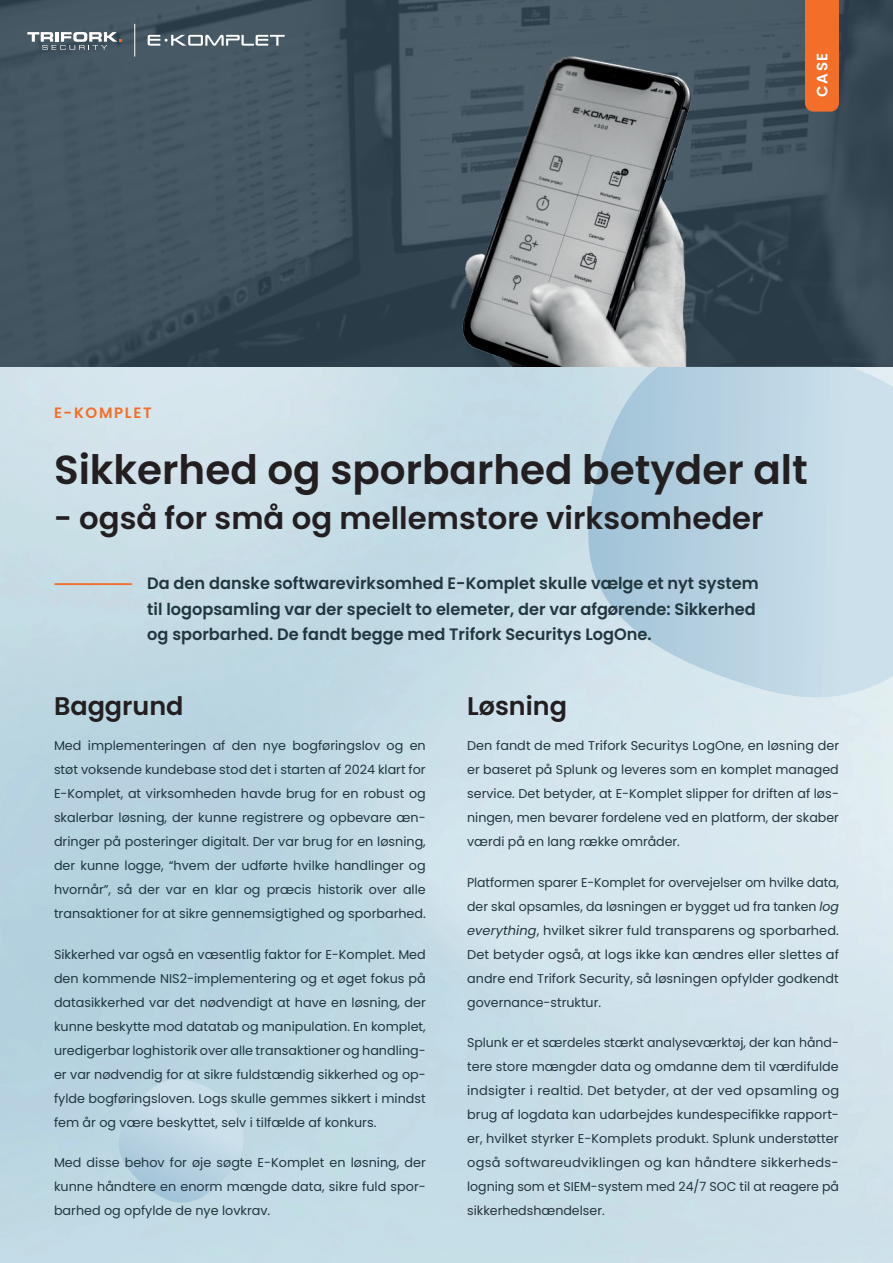
<style>
.page{position:relative;width:893px;height:1263px;background:#fff}
.page>*{position:absolute;margin:0;border:0;box-sizing:border-box;transform-origin:0 0}
.t1{font:600 40.5px "Poppins";color:#231f20}
.t2{font:600 30.75px "Poppins";color:#231f20}
.t3{font:600 25.5px "Poppins";color:#231f20}
.t4{font:600 16.5px/25.5px "Poppins";color:#22363f}
.t5{font:600 15px "Poppins";letter-spacing:.11em;color:#f36e28}
.t6{font:600 15px "Poppins";color:#fff}
.t7{font:12.75px/24px "Poppins";color:#1f363f;text-align:justify}
.t8{font:12.75px/24px "Poppins";color:#22363f;text-align:justify}
.s1{font-style:italic}
</style>
<div class="page">
<img style="left:0;top:366px;width:893px;height:897px">
<hr style="left:55px;top:583px;width:76px;height:2px;background:#f36e28">
<svg style="left:112px;top:1079px;width:133px;height:126px;background:#bdd6e3"></svg>
<svg style="left:585px;top:366px;width:308px;height:335px;background:#bdd6e4"></svg>
<svg style="left:0;top:0;width:893px;height:366px;background:#3d4f5a"></svg>
<img style="left:452px;top:42px;width:251px;height:324px">
<div style="left:805px;top:0;width:34px;height:112px;background:#f36e28"></div>
<svg style="left:27px;top:32px;width:95px;height:18px"></svg>
<svg style="left:148px;top:35px;width:137px;height:11px"></svg>
<hr style="left:134px;top:24px;width:1px;height:32px;background:#fff">
<p class="t6" style="left:813px;top:97px;width:45px;rotate:-90deg">CASE</p>
<p class="t5" style="left:54px;top:404px;width:99px">E-KOMPLET</p>
<p class="t1" style="left:54px;top:447px;width:755px">Sikkerhed og sporbarhed betyder alt</p>
<p class="t2" style="left:54px;top:501px;width:711px">- også for små og mellemstore virksomheder</p>
<p class="t4" style="left:147px;top:571px;width:613px">Da den danske softwarevirksomhed E-Komplet skulle vælge et nyt system til logopsamling var der specielt to elemeter, der var afgørende: Sikkerhed og sporbarhed. De fandt begge med Trifork Securitys LogOne.</p>
<p class="t3" style="left:54px;top:691px;width:131px">Baggrund</p>
<p class="t3" style="left:467px;top:691px;width:101px">Løsning</p>
<p class="t7" style="left:54px;top:734px;width:373px">Med implementeringen af den nye bogføringslov og en støt voksende kundebase stod det i starten af 2024 klart for E-Komplet, at virksomheden havde brug for en robust og skalerbar løsning, der kunne registrere og opbevare æn&shy;dringer på posteringer digitalt. Der var brug for en løsning, der kunne logge, “hvem der udførte hvilke handlinger og hvornår”, så der var en klar og præcis historik over alle transaktioner for at sikre gennemsigtighed og sporbarhed.</p>
<p class="t7" style="left:54px;top:942px;width:373px">Sikkerhed var også en væsentlig faktor for E-Komplet. Med den kommende NIS2-implementering og et øget fokus på datasikkerhed var det nødvendigt at have en løsning, der kunne beskytte mod datatab og manipulation. En komplet, uredigerbar loghistorik over alle transaktioner og handling&shy;er var nødvendig for at sikre fuldstændig sikkerhed og op&shy;fylde bogføringsloven. Logs skulle gemmes sikkert i mindst fem år og være beskyttet, selv i tilfælde af konkurs.</p>
<p class="t7" style="left:54px;top:1151px;width:373px">Med disse behov for øje søgte E-Komplet en løsning, der kunne håndtere en enorm mængde data, sikre fuld spor&shy;barhed og opfylde de nye lovkrav.</p>
<p class="t8" style="left:467px;top:734px;width:373px">Den fandt de med Trifork Securitys LogOne, en løsning der er baseret på Splunk og leveres som en komplet managed service. Det betyder, at E-Komplet slipper for driften af løs&shy;ningen, men bevarer fordelene ved en platform, der skaber værdi på en lang række områder.</p>
<p class="t8" style="left:467px;top:870px;width:373px">Platformen sparer E-Komplet for overvejelser om hvilke data, der skal opsamles, da løsningen er bygget ud fra tanken <span class="s1">log everything</span>, hvilket sikrer fuld transparens og sporbarhed.<br>Det betyder også, at logs ikke kan ændres eller slettes af andre end Trifork Security, så løsningen opfylder godkendt governance-struktur.</p>
<p class="t8" style="left:467px;top:1031px;width:373px">Splunk er et særdeles stærkt analyseværktøj, der kan hånd&shy;tere store mængder data og omdanne dem til værdifulde indsigter i realtid. Det betyder, at der ved opsamling og brug af logdata kan udarbejdes kundespecifikke rapport&shy;er, hvilket styrker E-Komplets produkt. Splunk understøtter også softwareudviklingen og kan håndtere sikkerheds&shy;logning som et SIEM-system med 24/7 SOC til at reagere på sikkerhedshændelser.</p>
</div>
